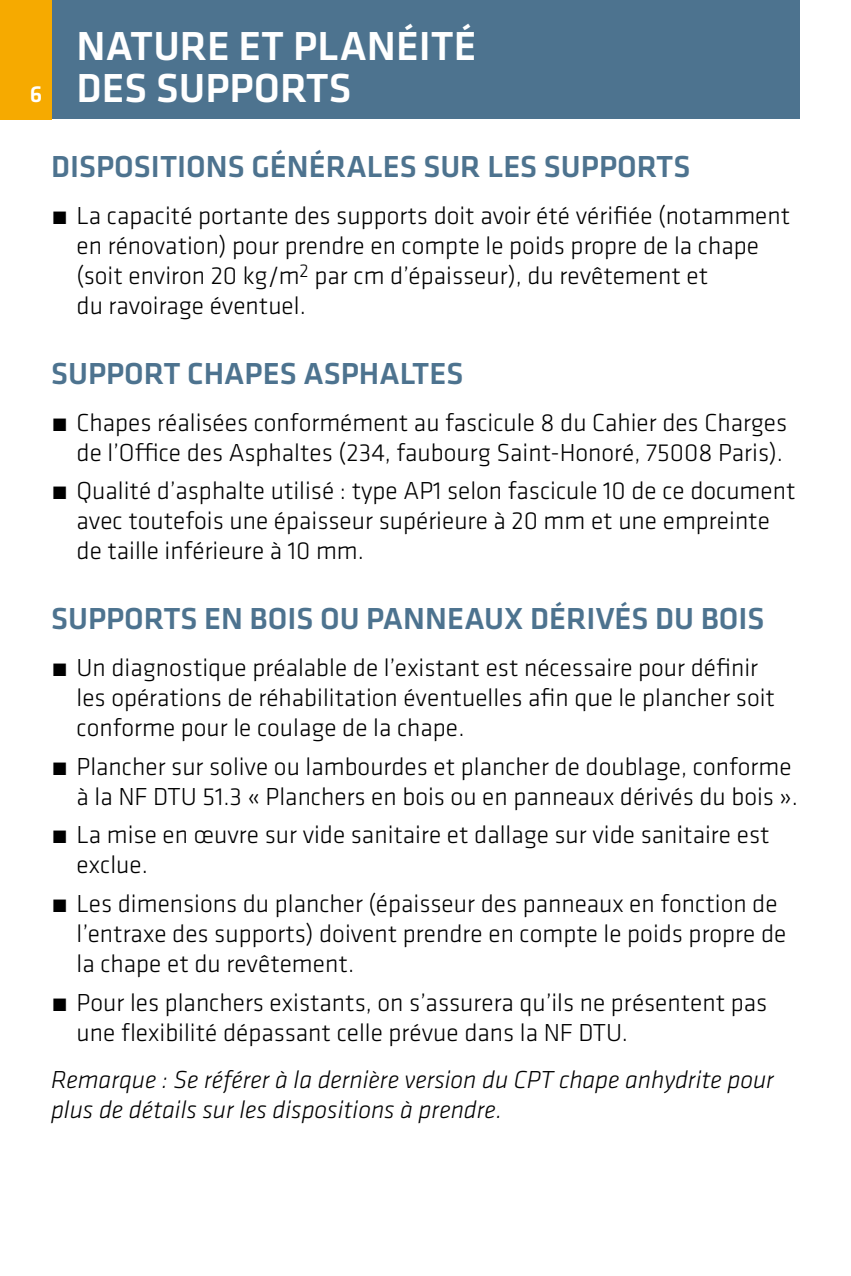
<style>
.page{position:relative;width:851px;height:1276px;background:#fff}
.page>*{position:absolute;margin:0;border:0;box-sizing:border-box;transform-origin:0 0}
.t1{font:500 42px/42px "Klavika";color:#fff}
.t2{font:500 31.5px "Klavika";color:#4d738f}
.t3{font:300 25.5px/30px "Klavika";color:#000}
.t4{font:italic 300 25.5px/30px "Klavika";color:#000}
.t5{font:500 24px "Klavika";color:#fff}
</style>
<div class="page">
<div style="left:0;top:0;width:799px;height:119px;background:#4d738f"></div>
<div style="left:0;top:0;width:51px;height:119px;background:#f6aa00"></div>
<p class="t5" style="left:30px;top:78px;width:14px">6</p>
<h1 class="t1" style="left:77px;top:24px;width:401px">NATURE ET PLANÉITÉ<br>DES SUPPORTS</h1>
<p class="t2" style="left:51px;top:145px;width:640px">DISPOSITIONS GÉNÉRALES SUR LES SUPPORTS</p>
<p class="t3" style="left:77px;top:200px;width:715px;text-indent:-26px">́ La capacité portante des supports doit avoir été vérifiée (notamment en rénovation) pour prendre en compte le poids propre de la chape (soit environ 20 kg/m<sup>2</sup> par cm d’épaisseur), du revêtement et<br>du ravoirage éventuel.</p>
<p class="t2" style="left:51px;top:352px;width:414px">SUPPORT CHAPES ASPHALTES</p>
<p class="t3" style="left:51px;top:407px;width:737px;text-align:right">́ Chapes réalisées conformément au fascicule 8 du Cahier des Charges de l’Office des Asphaltes (234, faubourg Saint-Honoré, 75008 Paris).</p>
<p class="t3" style="left:77px;top:476px;width:720px;text-indent:-26px">́ Qualité d’asphalte utilisé : type AP1 selon fascicule 10 de ce document avec toutefois une épaisseur supérieure à 20 mm et une empreinte de taille inférieure à 10 mm.</p>
<p class="t2" style="left:51px;top:597px;width:715px">SUPPORTS EN BOIS OU PANNEAUX DÉRIVÉS DU BOIS</p>
<p class="t3" style="left:77px;top:653px;width:700px;text-indent:-26px">́ Un diagnostique préalable de l’existant est nécessaire pour définir les opérations de réhabilitation éventuelles afin que le plancher soit conforme pour le coulage de la chape.</p>
<p class="t3" style="left:51px;top:751px;width:748px;text-align:right">́ Plancher sur solive ou lambourdes et plancher de doublage, conforme à la NF DTU 51.3 « Planchers en bois ou en panneaux dérivés du bois ».</p>
<p class="t3" style="left:77px;top:820px;width:694px;text-indent:-26px">́ La mise en œuvre sur vide sanitaire et dallage sur vide sanitaire est exclue.</p>
<p class="t3" style="left:77px;top:888px;width:711px;text-indent:-26px">́ Les dimensions du plancher (épaisseur des panneaux en fonction de l’entraxe des supports) doivent prendre en compte le poids propre de la chape et du revêtement.</p>
<p class="t3" style="left:77px;top:986px;width:692px;text-indent:-26px">́ Pour les planchers existants, on s’assurera qu’ils ne présentent pas une flexibilité dépassant celle prévue dans la NF DTU.</p>
<p class="t4" style="left:51px;top:1063px;width:724px">Remarque : Se référer à la dernière version du CPT chape anhydrite pour plus de détails sur les dispositions à prendre.</p>
</div>
